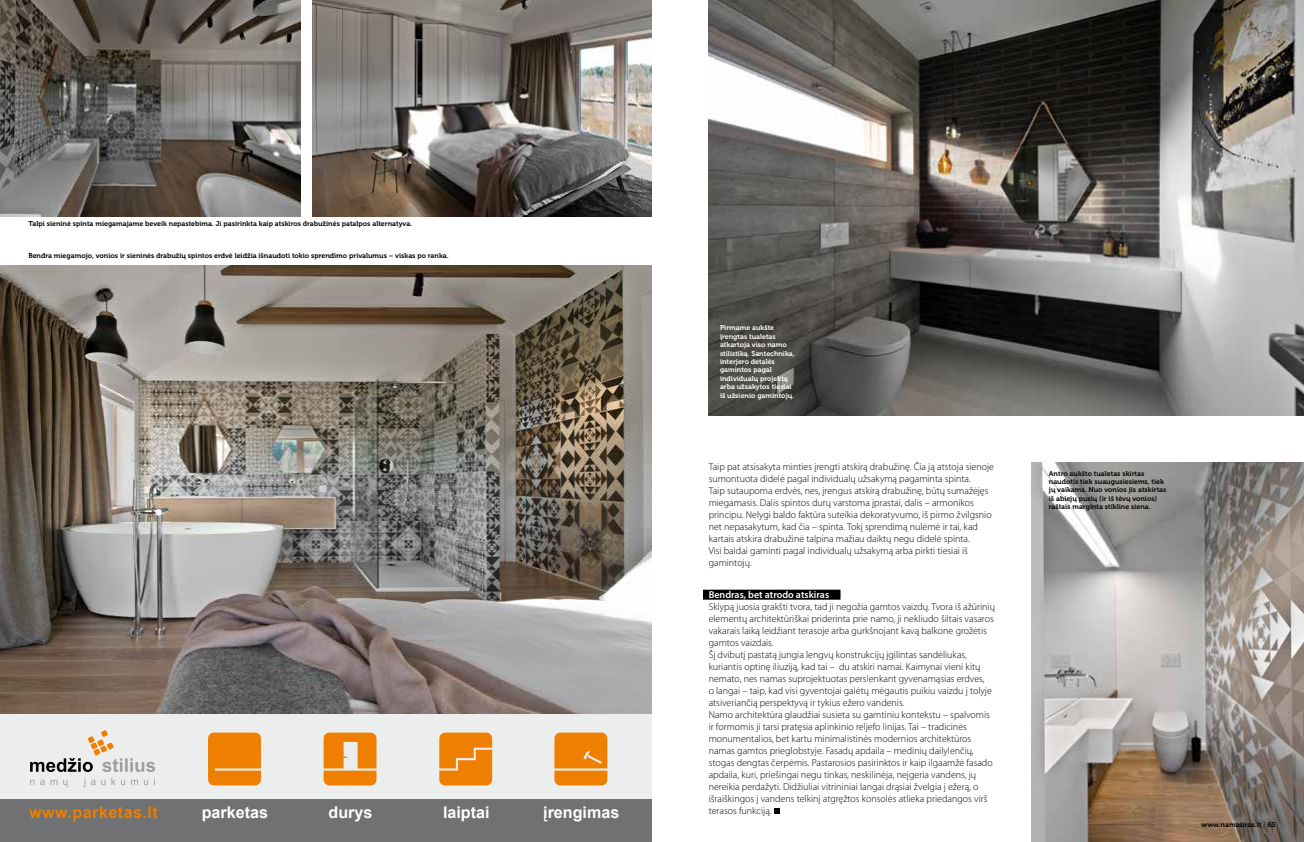
<style>
.page{position:relative;width:1304px;height:842px;background:#fff}
.page>*{position:absolute;margin:0;border:0;box-sizing:border-box;transform-origin:0 0}
.t1{font:700 16.1px "Arial";color:#fff}
.t2{font:700 16.1px "Arial";letter-spacing:.03em;color:#ee7f00}
.t3{font:300 10px/12px "Myriad Pro";color:#000}
.t4{font:600 10px "Myriad Pro";color:#fff}
.t5{font:7px/8.4px "Museo 700";color:#000}
.t6{font:7px/8.4px "Museo 700";color:#fff}
.s1{font-family:"Magnel"}
</style>
<div class="page">
<img style="left:709px;top:0;width:595px;height:415px">
<img style="left:1032px;top:462px;width:272px;height:380px">
<div style="left:703px;top:590px;width:137px;height:10px;background:#000"></div>
<svg style="left:774px;top:808px;width:5px;height:6px"></svg>
<img style="left:0;top:265px;width:652px;height:449px">
<img style="left:0;top:0;width:300px;height:216px">
<img style="left:312px;top:0;width:340px;height:216px">
<div style="left:0;top:714px;width:652px;height:114px;background:#eceded"></div>
<div style="left:0;top:800px;width:652px;height:42px;background:#707172"></div>
<svg style="left:208px;top:732px;width:53px;height:53px;background:#ed850d"></svg>
<svg style="left:324px;top:732px;width:52px;height:53px;background:#ed942d"></svg>
<svg style="left:439px;top:732px;width:53px;height:53px;background:#ed8713"></svg>
<svg style="left:554px;top:732px;width:53px;height:53px;background:#ed8814"></svg>
<svg style="left:30px;top:730px;width:125px;height:42px"></svg>
<svg style="left:30px;top:778px;width:125px;height:9px"></svg>
<p class="t5" style="left:28px;top:220px;width:385px">Talpi sieninė spinta miegamajame beveik nepastebima. Ji pasirinkta kaip atskiros drabužinės patalpos alternatyva.</p>
<p class="t5" style="left:28px;top:252px;width:422px">Bendra miegamojo, vonios ir sieninės drabužių spintos erdvė leidžia išnaudoti tokio sprendimo privalumus – viskas po ranka.</p>
<h1 class="t2" style="left:29px;top:802px;width:130px">www.parketas.lt</h1>
<h1 class="t1" style="left:202px;top:802px;width:68px">parketas</h1>
<h1 class="t1" style="left:328px;top:801px;width:45px">durys</h1>
<h1 class="t1" style="left:443px;top:802px;width:48px">laiptai</h1>
<h1 class="t1" style="left:543px;top:801px;width:78px">įrengimas</h1>
<p class="t6" style="left:720px;top:324px;width:76px">Pirmame aukšte įrengtas tualetas atkartoja viso namo stilistiką. Santechnika, interjero detalės gamintos pagal individualų projektą arba užsakytos tiesiai iš užsienio gamintojų.</p>
<p class="t3" style="left:709px;top:460px;width:287px">Taip pat atsisakyta minties įrengti atskirą drabužinę. Čia ją atstoja sienoje sumontuota didelė pagal individualų užsakymą pagaminta spinta.<br>Taip sutaupoma erdvės, nes, įrengus atskirą drabužinę, būtų sumažėjęs miegamasis. Dalis spintos durų varstoma įprastai, dalis – armonikos principu. Nelygi baldo faktūra suteikia dekoratyvumo, iš pirmo žvilgsnio net nepasakytum, kad čia – spinta. Tokį sprendimą nulėmė ir tai, kad kartais atskira drabužinė talpina mažiau daiktų negu didelė spinta.<br>Visi baldai gaminti pagal individualų užsakymą arba pirkti tiesiai iš gamintojų.</p>
<p class="t4" style="left:709px;top:588px;width:122px">Bendras, bet atrodo atskiras</p>
<p class="t3" style="left:709px;top:600px;width:288px">Sklypą juosia grakšti tvora, tad ji negožia gamtos vaizdų. Tvora iš ažūrinių elementų architektūriškai priderinta prie namo, ji nekliudo šiltais vasaros vakarais laiką leidžiant terasoje arba gurkšnojant kavą balkone grožėtis gamtos vaizdais.<br>Šį dvibutį pastatą jungia lengvų konstrukcijų įgilintas sandėliukas, kuriantis optinę iliuziją, kad tai – du atskiri namai. Kaimynai vieni kitų nemato, nes namas suprojektuotas perslenkant gyvenamąsias erdves,<br>o langai – taip, kad visi gyventojai galėtų mėgautis puikiu vaizdu į tolyje atsiveriančią perspektyvą ir tykius ežero vandenis.<br>Namo architektūra glaudžiai susieta su gamtiniu kontekstu – spalvomis ir formomis ji tarsi pratęsia aplinkinio reljefo linijas. Tai – tradicinės monumentalios, bet kartu minimalistinės modernios architektūros namas gamtos prieglobstyje. Fasadų apdaila – medinių dailylenčių, stogas dengtas čerpėmis. Pastarosios pasirinktos ir kaip ilgaamžė fasado apdaila, kuri, priešingai negu tinkas, neskilinėja, neįgeria vandens, jų nereikia perdažyti. Didžiuliai vitrininiai langai drąsiai žvelgia į ežerą, o išraiškingos į vandens telkinį atgręžtos konsolės atlieka priedangos virš terasos funkciją.</p>
<p class="t5" style="left:1049px;top:469px;width:119px">Antro aukšto tualetas skirtas naudotis tiek suaugusiesiems, tiek jų vaikams. Nuo vonios jis atskirtas iš abiejų pusių (ir iš tėvų vonios) raštais marginta stikline siena.</p>
<p class="t5" style="left:1201px;top:820px;width:76px">www.namasiras.lt <span class="s1">/</span> 65</p>
</div>
